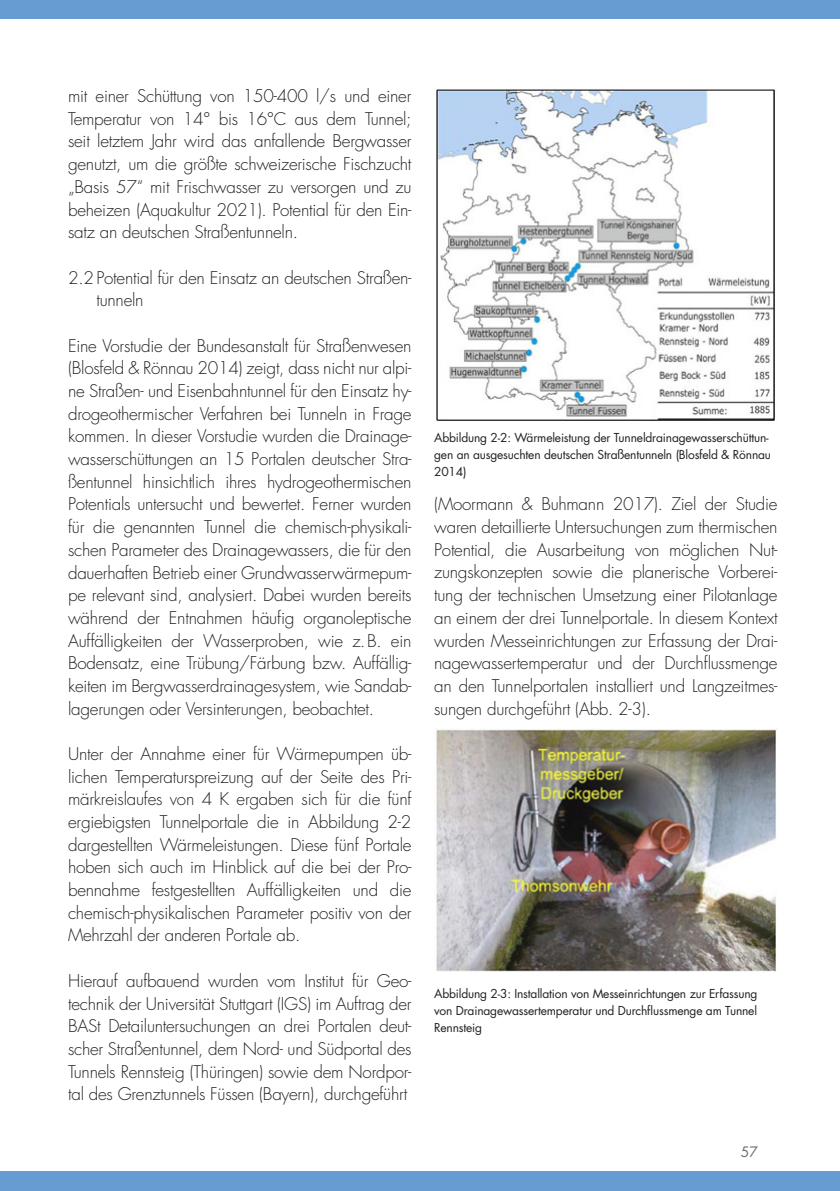
<style>
.page{position:relative;width:840px;height:1191px;background:#fff}
.page>*{position:absolute;margin:0;border:0;box-sizing:border-box;transform-origin:0 0}
.t1{font:300 17px/22.6px "Futura Std";letter-spacing:-.015em;color:#231f20;text-align:justify}
.t2{font:14px "Futura Std";color:#6c6d70}
.t3{font:12px/17px "Futura Std";letter-spacing:-.015em;color:#231f20}
</style>
<div class="page">
<div style="left:0;top:1171px;width:839px;height:20px;background:#679cd2"></div>
<div style="left:0;top:0;width:839px;height:19px;background:#679cd2"></div>
<img style="left:436px;top:89px;width:339px;height:332px">
<img style="left:436px;top:728px;width:341px;height:243px">
<p class="t1" style="left:68px;top:85px;width:345px">mit einer Schüttung von 150-400 l/s und einer Temperatur von 14° bis 16°C aus dem Tunnel; seit letztem Jahr wird das anfallende Bergwasser genutzt, um die größte schweizerische Fischzucht „Basis 57“ mit Frischwasser zu versorgen und zu beheizen (Aquakultur 2021). Potential für den Ein&shy;satz an deutschen Straßentunneln.</p>
<p class="t1" style="left:96px;top:266px;width:316px;text-indent:-28px">2.2 Potential für den Einsatz an deutschen Straßen&shy;tunneln</p>
<p class="t1" style="left:68px;top:335px;width:345px">Eine Vorstudie der Bundesanstalt für Straßenwesen (Blosfeld &amp; Rönnau 2014) zeigt, dass nicht nur alpi&shy;ne Straßen- und Eisenbahntunnel für den Einsatz hy&shy;drogeothermischer Verfahren bei Tunneln in Frage kommen. In dieser Vorstudie wurden die Drainage&shy;wasserschüttungen an 15 Portalen deutscher Stra&shy;ßentunnel hinsichtlich ihres hydrogeothermischen Potentials untersucht und bewertet. Ferner wurden für die genannten Tunnel die chemisch-physikali&shy;schen Parameter des Drainagewassers, die für den dauerhaften Betrieb einer Grundwasserwärmepum&shy;pe relevant sind, analysiert. Dabei wurden bereits während der Entnahmen häufig organoleptische Auffälligkeiten der Wasserproben, wie z.B. ein Bodensatz, eine Trübung/Färbung bzw. Auffällig&shy;keiten im Bergwasserdrainagesystem, wie Sandab&shy;lagerungen oder Versinterungen, beobachtet.</p>
<p class="t1" style="left:68px;top:743px;width:345px">Unter der Annahme einer für Wärmepumpen üb&shy;lichen Temperaturspreizung auf der Seite des Pri&shy;märkreislaufes von 4 K ergaben sich für die fünf ergiebigsten Tunnelportale die in Abbildung 2-2 dargestellten Wärmeleistungen. Diese fünf Portale hoben sich auch im Hinblick auf die bei der Pro&shy;bennahme festgestellten Auffälligkeiten und die chemisch-physikalischen Parameter positiv von der Mehrzahl der anderen Portale ab.</p>
<p class="t1" style="left:68px;top:970px;width:345px">Hierauf aufbauend wurden vom Institut für Geo&shy;technik der Universität Stuttgart (IGS) im Auftrag der BASt Detailuntersuchungen an drei Portalen deut&shy;scher Straßentunnel, dem Nord- und Südportal des Tunnels Rennsteig (Thüringen) sowie dem Nordpor&shy;tal des Grenztunnels Füssen (Bayern), durchgeführt</p>
<p class="t3" style="left:434px;top:429px;width:338px">Abbildung 2-2: Wärmeleistung der Tunneldrainagewasserschüttun&shy;gen an ausgesuchten deutschen Straßentunneln (Blosfeld &amp; Rönnau<br>2014)</p>
<p class="t1" style="left:434px;top:493px;width:345px">(Moormann &amp; Buhmann 2017). Ziel der Studie waren detaillierte Untersuchungen zum thermischen Potential, die Ausarbeitung von möglichen Nut&shy;zungskonzepten sowie die planerische Vorberei&shy;tung der technischen Umsetzung einer Pilotanlage an einem der drei Tunnelportale. In diesem Kontext wurden Messeinrichtungen zur Erfassung der Drai&shy;nagewassertemperatur und der Durchflussmenge an den Tunnelportalen installiert und Langzeitmes&shy;sungen durchgeführt (Abb. 2-3).</p>
<p class="t3" style="left:434px;top:985px;width:325px;text-align:justify">Abbildung 2-3: Installation von Messeinrichtungen zur Erfassung von Drainagewassertemperatur und Durchflussmenge am Tunnel Rennsteig</p>
<p class="t2" style="left:740px;top:1143px;width:19px">57</p>
</div>
